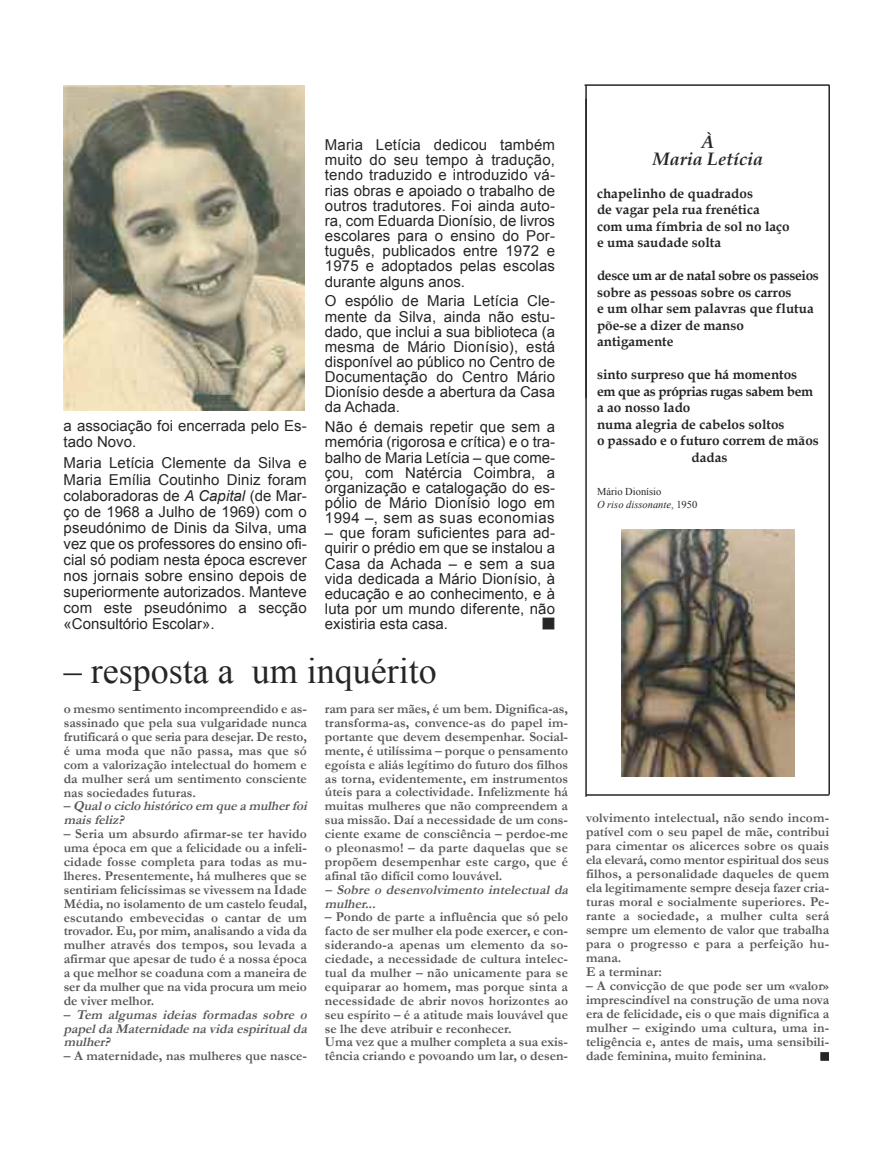
<style>
.page{position:relative;width:893px;height:1149px;background:#fff}
.page>*{position:absolute;margin:0;border:0;box-sizing:border-box;transform-origin:0 0}
.t1{font:36px "Times New Roman";color:#272627}
.t2{font:italic 700 18px/16.5px "Book Antiqua";color:#272627;text-align:center}
.t3{font:15px/15.1px "Arial";color:#272627;text-align:justify}
.t4{font:700 13.5px/14px "Garamond";color:#595858;text-align:justify}
.t5{font:700 13.5px/16.5px "Book Antiqua";color:#272627}
.t6{font:italic 700 13.5px/13.8px "Garamond";color:#595858}
.t7{font:700 13.5px "Book Antiqua";letter-spacing:-.025em;color:#272627}
.t8{font:10.5px/13.5px "Times New Roman";color:#272627}
.s1{font-style:italic}
.s2{font-style:normal}
</style>
<div class="page">
<img style="left:64px;top:86px;width:241px;height:324px">
<hr style="left:585px;top:84px;width:244px;height:2px;background:#272627">
<hr style="left:586px;top:794px;width:243px;height:1px;background:#272627">
<hr style="left:585px;top:85px;width:2px;height:711px;background:#272627">
<hr style="left:828px;top:85px;width:2px;height:709px;background:#272627">
<img style="left:621px;top:529px;width:174px;height:247px">
<p class="t3" style="left:64px;top:417px;width:245px;line-height:16px">a associação foi encerrada pelo Es&shy;tado Novo.</p>
<p class="t3" style="left:64px;top:455px;width:245px;line-height:16px">Maria Letícia Clemente da Silva e Maria Emília Coutinho Diniz foram colaboradoras de <span class="s1">A Capital</span> (de Mar&shy;ço de 1968 a Julho de 1969) com o pseudónimo de Dinis da Silva, uma vez que os professores do ensino ofi&shy;cial só podiam nesta época escrever nos jornais sobre ensino depois de superiormente autorizados. Manteve com este pseudónimo a secção «Consultório Escolar».</p>
<p class="t3" style="left:325px;top:137px;width:232px">Maria Letícia dedicou também muito do seu tempo à tradução, tendo traduzido e introduzido vá&shy;rias obras e apoiado o trabalho de outros tradutores. Foi ainda auto&shy;ra, com Eduarda Dionísio, de livros escolares para o ensino do Por&shy;tuguês, publicados entre 1972 e 1975 e adoptados pelas escolas durante alguns anos.</p>
<p class="t3" style="left:325px;top:293px;width:232px">O espólio de Maria Letícia Cle&shy;mente da Silva, ainda não estu&shy;dado, que inclui a sua biblioteca (a mesma de Mário Dionísio), está disponível ao público no Centro de Documentação do Centro Mário Dionísio desde a abertura da Casa da Achada.</p>
<p class="t3" style="left:325px;top:419px;width:232px">Não é demais repetir que sem a memória (rigorosa e crítica) e o tra&shy;balho de Maria Letícia – que come&shy;çou, com Natércia Coimbra, a organização e catalogação do es&shy;pólio de Mário Dionísio logo em 1994 –, sem as suas economias</p>
<p class="t3" style="left:325px;top:525px;width:232px">– que foram suficientes para ad&shy;quirir o prédio em que se instalou a Casa da Achada – e sem a sua vida dedicada a Mário Dionísio, à educação e ao conhecimento, e à luta por um mundo diferente, não existiria esta casa.</p>
<h1 class="t1" style="left:64px;top:650px;width:374px">– resposta a um inquérito</h1>
<p class="t4" style="left:64px;top:702px;width:245px">o mesmo sentimento incompreendido e as&shy;sassinado que pela sua vulgaridade nunca frutificará o que seria para desejar. De resto, é uma moda que não passa, mas que só com a valorização intelectual do homem e da mulher será um sentimento consciente nas sociedades futuras.</p>
<p class="t6" style="left:64px;top:799px;width:248px"><span class="s2">–</span> Qual o ciclo histórico em que a mulher foi mais feliz?</p>
<p class="t4" style="left:64px;top:827px;width:245px">– Seria um absurdo afirmar-se ter havido uma época em que a felicidade ou a infeli&shy;cidade fosse completa para todas as mu&shy;lheres. Presentemente, há mulheres que se sentiriam felicíssimas se vivessem na Idade Média, no isolamento de um castelo feudal, escutando embevecidas o cantar de um trovador. Eu, por mim, analisando a vida da mulher através dos tempos, sou levada a afirmar que apesar de tudo é a nossa época a que melhor se coaduna com a maneira de ser da mulher que na vida procura um meio de viver melhor.</p>
<p class="t6" style="left:64px;top:1007px;width:248px;text-align:justify"><span class="s2">–</span> Tem algumas ideias formadas sobre o p ap el da Maternidade na vida espiritual da mulher?</p>
<p class="t4" style="left:64px;top:1048px;width:245px">– A maternidade, nas mulheres que nasce-</p>
<p class="t4" style="left:325px;top:702px;width:245px">ram para ser mães, é um bem. Dignifica-as, transforma-as, convence-as do papel im&shy;portante que devem desempenhar. Social&shy;mente, é utilíssima – porque o pensamento egoísta e aliás legítimo do futuro dos filhos as torna, evidentemente, em instrumentos úteis para a colectividade. Infelizmente há muitas mulheres que não compreendem a sua missão. Daí a necessidade de um cons&shy;ciente exame de consciência – perdoe-me o pleonasmo! – da parte daquelas que se propõem desempenhar este cargo, que é afinal tão difícil como louvável.</p>
<p class="t6" style="left:325px;top:882px;width:248px">– Sobre o desenvolvimento intelectual da mulher...</p>
<p class="t4" style="left:325px;top:910px;width:245px;text-align:left">– Pondo de parte a influência que só pelo facto de ser mulher ela pode exercer, e con&shy;siderando-a apenas um elemento da so&shy;ciedade, a necessidade de cultura intelec&shy;tual da mulher – não unicamente para se equiparar ao homem, mas porque sinta a necessidade de abrir novos horizontes ao seu espírito – é a atitude mais louvável que se lhe deve atribuir e reconhecer.<br>Uma vez que a mulher completa a sua exis&shy;tência criando e povoando um lar, o desen-</p>
<h2 class="t2" style="left:653px;top:134px;width:112px">À<br>Maria Letícia</h2>
<p class="t5" style="left:597px;top:185px;width:194px">chapelinho de quadrados<br>de vagar pela rua frenética<br>com uma fímbria de sol no laço e uma saudade solta</p>
<p class="t5" style="left:597px;top:267px;width:223px">desce um ar de natal sobre os passeios sobre as pessoas sobre os carros<br>e um olhar sem palavras que flutua põe-se a dizer de manso antigamente</p>
<p class="t5" style="left:597px;top:366px;width:202px">sinto surpreso que há momentos</p>
<p class="t7" style="left:597px;top:383px;width:218px">em que as próprias rugas sabem bem</p>
<p class="t5" style="left:597px;top:399px;width:95px">a ao nosso lado</p>
<p class="t5" style="left:597px;top:416px;width:189px">numa alegria de cabelos soltos</p>
<p class="t5" style="left:597px;top:432px;width:223px">o passado e o futuro correm de mãos</p>
<p class="t5" style="left:692px;top:449px;width:37px">dadas</p>
<p class="t8" style="left:597px;top:484px;width:102px">Mário Dionísio<br><span class="s1">O riso dissonante</span>, 1950</p>
<p class="t4" style="left:586px;top:810px;width:245px;text-align:left">volvimento intelectual, não sendo incom&shy;patível com o seu papel de mãe, contribui para cimentar os alicerces sobre os quais ela elevará, como mentor espiritual dos seus filhos, a personalidade daqueles de quem ela legitimamente sempre deseja fazer cria&shy;turas moral e socialmente superiores. Pe&shy;rante a sociedade, a mulher culta será sempre um elemento de valor que trabalha para o progresso e para a perfeição hu&shy;mana.<br>E a terminar:</p>
<p class="t4" style="left:586px;top:978px;width:245px">– A convicção de que pode ser um «valor» imprescindível na construção de uma nova era de felicidade, eis o que mais dignifica a mulher – exigindo uma cultura, uma in&shy;teligência e, antes de mais, uma sensibili&shy;dade feminina, muito feminina.</p>
</div>
